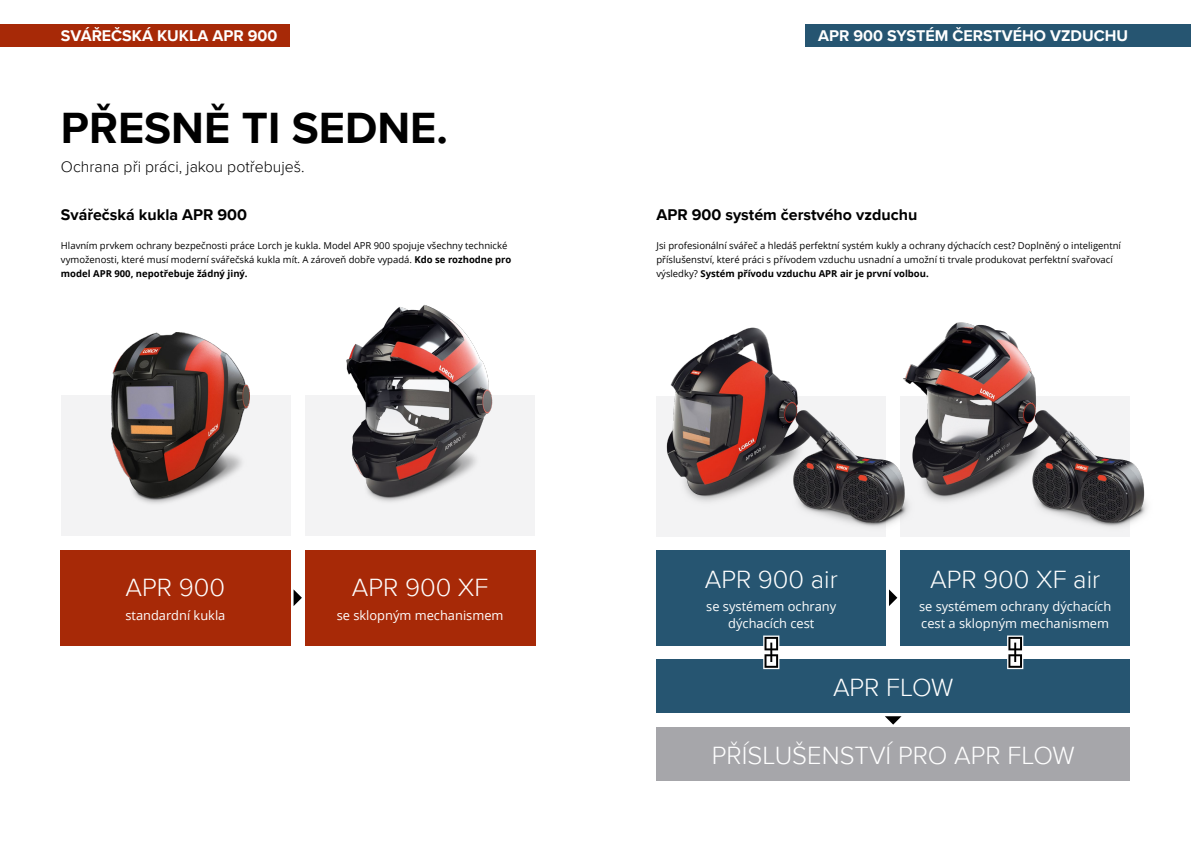
<style>
.page{position:relative;width:1191px;height:842px;background:#fff}
.page>*{position:absolute;margin:0;border:0;box-sizing:border-box;transform-origin:0 0}
.t1{font:700 45px "Proxima Nova";color:#000}
.t2{font:300 25.7px "Proxima Nova";color:#fff}
.t3{font:700 16px "Proxima Nova";color:#000}
.t4{font:700 16px "Proxima Nova";color:#fff}
.t5{font:300 15.8px "Proxima Nova";color:#000}
.t6{font:12.8px/16.8px "Open Sans";color:#fff;text-align:center}
.t7{font:9.5px/14.2px "Open Sans";color:#000}
.s1{font-weight:700}
</style>
<div class="page">
<div style="left:60px;top:550px;width:231px;height:95px;background:#a72907"></div>
<div style="left:656px;top:550px;width:230px;height:95px;background:#265571"></div>
<div style="left:656px;top:659px;width:474px;height:54px;background:#265571"></div>
<div style="left:656px;top:727px;width:474px;height:54px;background:#a6a6aa"></div>
<div style="left:305px;top:550px;width:230px;height:95px;background:#a72907"></div>
<div style="left:900px;top:550px;width:230px;height:95px;background:#265571"></div>
<div style="left:805px;top:24px;width:386px;height:23px;background:#265571"></div>
<div style="left:0;top:24px;width:289px;height:23px;background:#a72907"></div>
<div style="left:61px;top:396px;width:230px;height:140px;background:#f3f3f4"></div>
<div style="left:305px;top:396px;width:229px;height:140px;background:#f3f3f4"></div>
<img style="left:954px;top:322px;width:194px;height:215px">
<img style="left:656px;top:325px;width:298px;height:212px">
<img style="left:112px;top:333px;width:138px;height:171px">
<img style="left:286px;top:305px;width:249px;height:206px">
<svg style="left:293px;top:589px;width:9px;height:17px"></svg>
<svg style="left:889px;top:589px;width:8px;height:17px"></svg>
<svg style="left:885px;top:716px;width:16px;height:9px"></svg>
<svg style="left:1007px;top:635px;width:16px;height:34px"></svg>
<svg style="left:763px;top:635px;width:16px;height:34px"></svg>
<h3 class="t4" style="left:61px;top:23px;width:218px">SVÁŘEČSKÁ KUKLA APR 900</h3>
<h3 class="t4" style="left:818px;top:23px;width:311px">APR 900 SYSTÉM ČERSTVÉHO VZDUCHU</h3>
<h1 class="t1" style="left:61px;top:94px;width:388px">PŘESNĚ TI SEDNE.</h1>
<h3 class="t5" style="left:61px;top:155px;width:245px">Ochrana při práci, jakou potřebuješ.</h3>
<h3 class="t3" style="left:61px;top:203px;width:188px">Svářečská kukla APR 900</h3>
<p class="t7" style="left:61px;top:238px;width:452px">Hlavním prvkem ochrany bezpečnosti práce Lorch je kukla. Model APR 900 spojuje všechny technické vymoženosti, které musí moderní svářečská kukla mít. A zároveň dobře vypadá. <span class="s1">Kdo se rozhodne pro model APR 900, nepotřebuje žádný jiný.</span></p>
<h2 class="t2" style="left:126px;top:568px;width:101px">APR 900</h2>
<h3 class="t6" style="left:125px;top:606px;width:102px">standardní kukla</h3>
<h2 class="t2" style="left:352px;top:568px;width:138px">APR 900 XF</h2>
<h3 class="t6" style="left:337px;top:606px;width:168px">se sklopným mechanismem</h3>
<h3 class="t3" style="left:656px;top:203px;width:262px">APR 900 systém čerstvého vzduchu</h3>
<p class="t7" style="left:656px;top:238px;width:466px">Jsi profesionální svářeč a hledáš perfektní systém kukly a ochrany dýchacích cest? Doplněný o inteligentní příslušenství, které práci s přívodem vzduchu usnadní a umožní ti trvale produkovat perfektní svařovací výsledky? <span class="s1">Systém přívodu vzduchu APR air je první volbou.</span></p>
<h2 class="t2" style="left:705px;top:560px;width:135px">APR 900 air</h2>
<h3 class="t6" style="left:706px;top:598px;width:132px">se systémem ochrany dýchacích cest</h3>
<h2 class="t2" style="left:930px;top:560px;width:172px">APR 900 XF air</h2>
<h3 class="t6" style="left:919px;top:598px;width:194px;text-align:left">se systémem ochrany dýchacích cest a sklopným mechanismem</h3>
<h2 class="t2" style="left:833px;top:668px;width:122px">APR FLOW</h2>
<h2 class="t2" style="left:712px;top:736px;width:364px">PŘÍSLUŠENSTVÍ PRO APR FLOW</h2>
</div>
